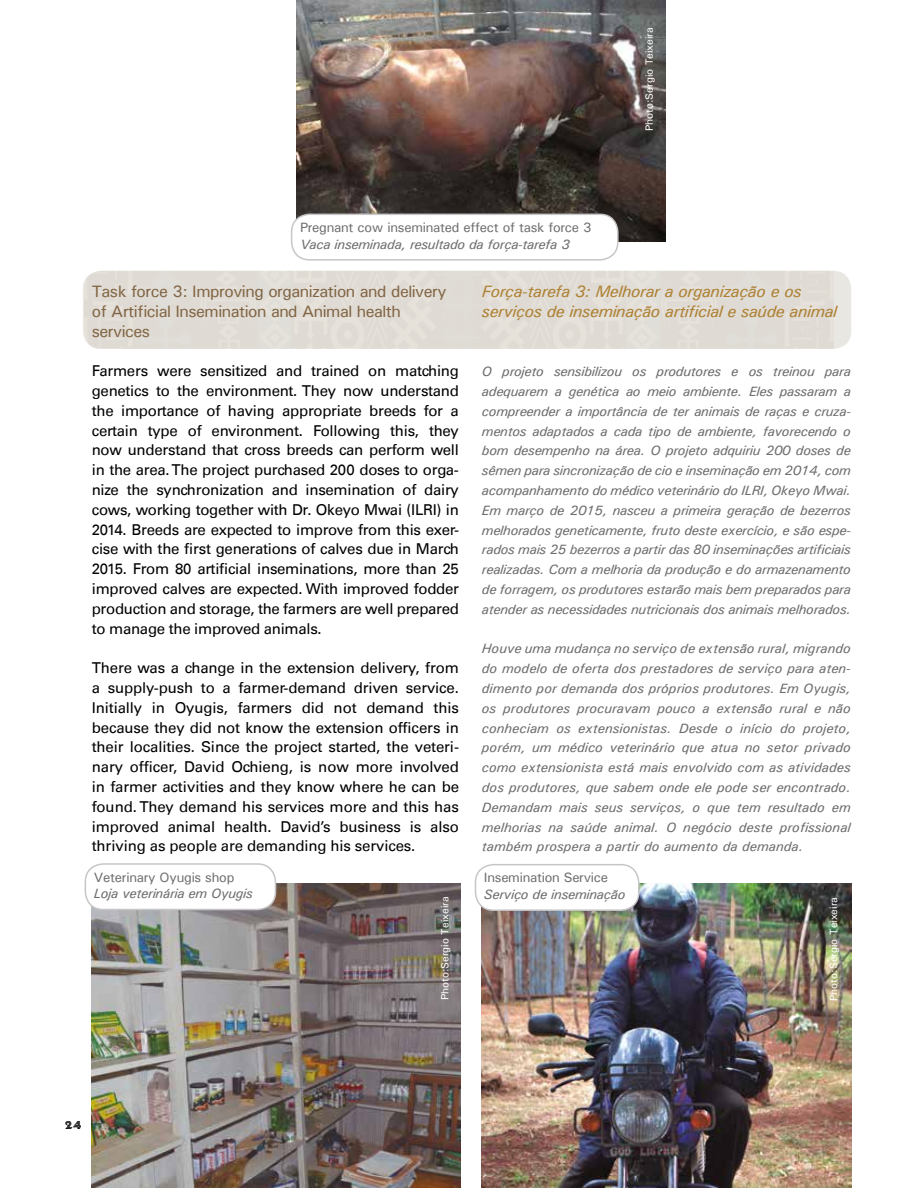
<style>
.page{position:relative;width:918px;height:1188px;background:#fff}
.page>*{position:absolute;margin:0;border:0;box-sizing:border-box;transform-origin:0 0}
.t1{font:500 16.5px/19.8px "Univers";letter-spacing:-.03em;color:#826544}
.t2{font:italic 500 16.5px/19.8px "Univers";letter-spacing:-.02em;color:#af8236}
.t3{font:15px/19.8px "Univers LT";letter-spacing:-.01em;color:#000;text-align:justify}
.t4{font:italic 500 13.5px/19.8px "Univers";letter-spacing:-.02em;color:#706f6f;text-align:justify}
.t5{font:500 13.5px "Univers";letter-spacing:-.02em;color:#706f6f}
.t6{font:500 10.5px "Univers";color:#fff}
.t7{font:10.5px "African";color:#000}
</style>
<div class="page">
<div style="left:83px;top:271px;width:768px;height:78px;background:#dfdcd5;border-radius:18px"></div>
<img style="left:296px;top:0;width:370px;height:242px">
<img style="left:92px;top:883px;width:369px;height:305px">
<img style="left:482px;top:884px;width:369px;height:304px">
<div style="left:292px;top:214px;width:326px;height:46px;background:#fff;border-radius:18px"></div>
<div style="left:291px;top:214px;width:328px;height:47px;border:2px solid #c6c6c6;border-radius:18px"></div>
<div style="left:85px;top:864px;width:190px;height:46px;background:#fff;border-radius:18px"></div>
<div style="left:85px;top:863px;width:191px;height:47px;border:2px solid #c6c6c6;border-radius:18px"></div>
<div style="left:475px;top:865px;width:164px;height:45px;background:#fff;border-radius:18px"></div>
<div style="left:475px;top:864px;width:164px;height:47px;border:2px solid #c6c6c6;border-radius:18px"></div>
<p class="t5" style="left:300px;top:219px;width:293px">Pregnant cow inseminated effect of task force 3</p>
<p class="t4" style="left:300px;top:234px;width:271px">Vaca inseminada, resultado da força-tarefa 3</p>
<p class="t6" style="left:642px;top:131px;width:105px;rotate:-90deg">Photo:Sergio Teixeira</p>
<p class="t1" style="left:92px;top:281px;width:356px">Task force 3: Improving organization and delivery of Artificial Insemination and Animal health services</p>
<p class="t3" style="left:92px;top:361px;width:369px">Farmers were sensitized and trained on matching genetics to the environment. They now understand the importance of having appropriate breeds for a certain type of environment. Following this, they now understand that cross breeds can perform well in the area. The project purchased 200 doses to orga&shy;nize the synchronization and insemination of dairy cows, working together with Dr. Okeyo Mwai (ILRI) in 2014. Breeds are expected to improve from this exer&shy;cise with the first generations of calves due in March 2015. From 80 artificial inseminations, more than 25 improved calves are expected. With improved fodder production and storage, the farmers are well prepared to manage the improved animals.</p>
<p class="t3" style="left:92px;top:658px;width:369px">There was a change in the extension delivery, from a supply-push to a farmer-demand driven service.<br>Initially in Oyugis, farmers did not demand this because they did not know the extension officers in their localities. Since the project started, the veteri&shy;nary officer, David Ochieng, is now more involved in farmer activities and they know where he can be found. They demand his services more and this has improved animal health. David’s business is also thriving as people are demanding his services.</p>
<p class="t5" style="left:94px;top:868px;width:142px">Veterinary Oyugis shop</p>
<p class="t4" style="left:94px;top:883px;width:161px">Loja veterinária em Oyugis</p>
<p class="t6" style="left:438px;top:1000px;width:105px;rotate:-90deg">Photo:Sergio Teixeira</p>
<p class="t2" style="left:482px;top:281px;width:357px">Força-tarefa 3: Melhorar a organização e os serviços de inseminação artificial e saúde animal</p>
<p class="t4" style="left:482px;top:361px;width:371px">O projeto sensibilizou os produtores e os treinou para adequarem a genética ao meio ambiente. Eles passaram a compreender a importância de ter animais de raças e cruza&shy;mentos adaptados a cada tipo de ambiente, favorecendo o bom desempenho na área. O projeto adquiriu 200 doses de sêmen para sincronização de cio e inseminação em 2014, com acompanhamento do médico veterinário do ILRI, Okeyo Mwai.<br>Em março de 2015, nasceu a primeira geração de bezerros melhorados geneticamente, fruto deste exercício, e são espe&shy;rados mais 25 bezerros a partir das 80 inseminações artificiais realizadas. Com a melhoria da produção e do armazenamento de forragem, os produtores estarão mais bem preparados para atender as necessidades nutricionais dos animais melhorados.</p>
<p class="t4" style="left:482px;top:639px;width:370px">Houve uma mudança no serviço de extensão rural, migrando do modelo de oferta dos prestadores de serviço para aten&shy;dimento por demanda dos próprios produtores. Em Oyugis, os produtores procuravam pouco a extensão rural e não conheciam os extensionistas. Desde o início do projeto, porém, um médico veterinário que atua no setor privado como extensionista está mais envolvido com as atividades dos produtores, que sabem onde ele pode ser encontrado.<br>Demandam mais seus serviços, o que tem resultado em melhorias na saúde animal. O negócio deste profissional também prospera a partir do aumento da demanda.</p>
<p class="t5" style="left:484px;top:869px;width:126px">Insemination Service</p>
<p class="t4" style="left:484px;top:884px;width:143px">Serviço de inseminação</p>
<p class="t6" style="left:827px;top:1001px;width:105px;rotate:-90deg">Photo:Sergio Teixeira</p>
<p class="t7" style="left:65px;top:1120px;width:18px">24</p>
</div>
